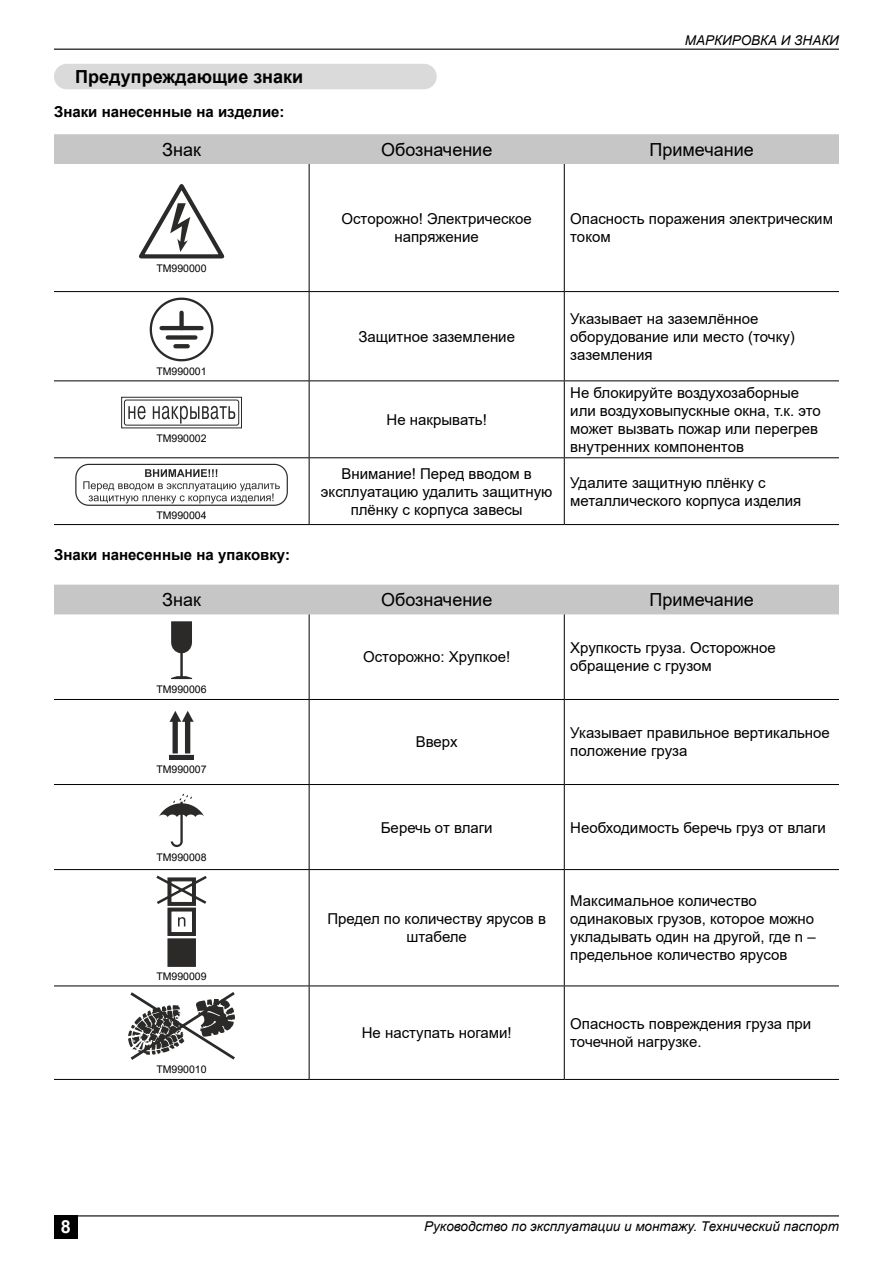
<style>
.page{position:relative;width:893px;height:1263px;background:#fff}
.page>*{position:absolute;margin:0;border:0;box-sizing:border-box;transform-origin:0 0}
.t1{font:18px "Arial";color:#000}
.t2{font:700 18px "Arial";color:#000}
.t3{font:700 18px "Arial";color:#fff}
.t4{font:15px/18px "Arial";color:#000}
.t5{font:700 15px "Arial";color:#000}
.t6{font:italic 13.5px "Arial";color:#000}
.t7{font:10.5px "Arial";color:#000}
</style>
<div class="page">
<div style="left:54px;top:1215px;width:23px;height:24px;background:#000"></div>
<hr style="left:77px;top:1215px;width:762px;height:1px;background:#000">
<hr style="left:54px;top:49px;width:785px;height:1px;background:#000">
<div style="left:54px;top:134px;width:785px;height:30px;background:#c6c6c6"></div>
<hr style="left:309px;top:164px;width:1px;height:127px;background:#000">
<hr style="left:564px;top:164px;width:1px;height:127px;background:#000">
<hr style="left:54px;top:291px;width:255px;height:1px;background:#000">
<hr style="left:309px;top:291px;width:255px;height:1px;background:#000">
<hr style="left:309px;top:292px;width:1px;height:88px;background:#000">
<hr style="left:564px;top:291px;width:275px;height:1px;background:#000">
<hr style="left:564px;top:292px;width:1px;height:88px;background:#000">
<hr style="left:54px;top:380px;width:255px;height:1px;background:#000">
<hr style="left:309px;top:380px;width:255px;height:1px;background:#000">
<hr style="left:309px;top:381px;width:1px;height:76px;background:#000">
<hr style="left:564px;top:380px;width:275px;height:1px;background:#000">
<hr style="left:564px;top:381px;width:1px;height:76px;background:#000">
<hr style="left:54px;top:457px;width:255px;height:1px;background:#000">
<hr style="left:309px;top:457px;width:255px;height:1px;background:#000">
<hr style="left:309px;top:458px;width:1px;height:66px;background:#000">
<hr style="left:564px;top:457px;width:275px;height:1px;background:#000">
<hr style="left:564px;top:458px;width:1px;height:66px;background:#000">
<hr style="left:54px;top:524px;width:255px;height:1px;background:#000">
<hr style="left:309px;top:524px;width:255px;height:1px;background:#000">
<hr style="left:564px;top:524px;width:275px;height:1px;background:#000">
<svg style="left:139px;top:184px;width:85px;height:74px"></svg>
<svg style="left:150px;top:298px;width:63px;height:63px"></svg>
<hr style="left:162px;top:326px;width:40px;height:4px;background:#2b2a29">
<div style="left:179px;top:313px;width:5px;height:15px;background:#2b2a29"></div>
<div style="left:168px;top:335px;width:27px;height:5px;background:#2b2a29"></div>
<svg style="left:175px;top:344px;width:13px;height:4px"></svg>
<svg style="left:123px;top:399px;width:117px;height:27px"></svg>
<div style="left:121px;top:397px;width:121px;height:31px;border:1px solid #2b2a29"></div>
<div style="left:124px;top:400px;width:115px;height:25px;background:#fefefe;border-radius:2px"></div>
<div style="left:124px;top:400px;width:115px;height:25px;border:1px solid #2b2a29;border-radius:2px"></div>
<svg style="left:128px;top:406px;width:107px;height:18px"></svg>
<div style="left:75px;top:464px;width:213px;height:42px;border:1px solid #2b2a29;border-radius:13px"></div>
<svg style="left:83px;top:469px;width:197px;height:34px"></svg>
<div style="left:54px;top:585px;width:785px;height:29px;background:#c6c6c6"></div>
<hr style="left:309px;top:614px;width:1px;height:85px;background:#000">
<hr style="left:564px;top:614px;width:1px;height:85px;background:#000">
<hr style="left:54px;top:699px;width:255px;height:1px;background:#000">
<hr style="left:309px;top:699px;width:255px;height:1px;background:#000">
<hr style="left:309px;top:700px;width:1px;height:84px;background:#000">
<hr style="left:564px;top:699px;width:275px;height:1px;background:#000">
<hr style="left:564px;top:700px;width:1px;height:84px;background:#000">
<hr style="left:54px;top:784px;width:255px;height:1px;background:#000">
<hr style="left:309px;top:784px;width:255px;height:1px;background:#000">
<hr style="left:309px;top:785px;width:1px;height:84px;background:#000">
<hr style="left:564px;top:784px;width:275px;height:1px;background:#000">
<hr style="left:564px;top:785px;width:1px;height:84px;background:#000">
<hr style="left:54px;top:869px;width:255px;height:1px;background:#000">
<hr style="left:309px;top:869px;width:255px;height:1px;background:#000">
<hr style="left:309px;top:870px;width:1px;height:115px;background:#000">
<hr style="left:564px;top:869px;width:275px;height:1px;background:#000">
<hr style="left:564px;top:870px;width:1px;height:115px;background:#000">
<hr style="left:54px;top:985px;width:255px;height:1px;background:#000">
<hr style="left:309px;top:985px;width:255px;height:1px;background:#000">
<hr style="left:309px;top:986px;width:1px;height:93px;background:#000">
<hr style="left:564px;top:985px;width:275px;height:1px;background:#000">
<hr style="left:564px;top:986px;width:1px;height:93px;background:#000">
<hr style="left:54px;top:1079px;width:255px;height:1px;background:#000">
<hr style="left:309px;top:1079px;width:255px;height:1px;background:#000">
<hr style="left:564px;top:1079px;width:275px;height:1px;background:#000">
<svg style="left:171px;top:621px;width:21px;height:58px"></svg>
<svg style="left:169px;top:711px;width:25px;height:49px"></svg>
<svg style="left:159px;top:793px;width:45px;height:54px"></svg>
<svg style="left:156px;top:875px;width:51px;height:91px"></svg>
<svg style="left:128px;top:992px;width:107px;height:68px"></svg>
<div style="left:54px;top:64px;width:383px;height:25px;background:#dadada;border-radius:13px"></div>
<p class="t2" style="left:75px;top:64px;width:229px">Предупреждающие знаки</p>
<p class="t5" style="left:54px;top:101px;width:232px">Знаки нанесенные на изделие:</p>
<p class="t6" style="left:685px;top:32px;width:156px">МАРКИРОВКА И ЗНАКИ</p>
<p class="t1" style="left:162px;top:137px;width:40px">Знак</p>
<p class="t1" style="left:381px;top:137px;width:113px">Обозначение</p>
<p class="t1" style="left:649px;top:137px;width:106px">Примечание</p>
<p class="t7" style="left:156px;top:261px;width:52px">ТМ990000</p>
<p class="t7" style="left:156px;top:364px;width:52px">ТМ990001</p>
<p class="t7" style="left:156px;top:431px;width:52px">ТМ990002</p>
<p class="t7" style="left:156px;top:508px;width:52px">ТМ990004</p>
<p class="t5" style="left:54px;top:544px;width:238px">Знаки нанесенные на упаковку:</p>
<p class="t4" style="left:341px;top:210px;width:192px;text-align:center">Осторожно! Электрическое напряжение</p>
<p class="t4" style="left:570px;top:210px;width:264px">Опасность поражения электрическим током</p>
<p class="t4" style="left:358px;top:327px;width:158px">Защитное заземление</p>
<p class="t4" style="left:387px;top:410px;width:102px">Не накрывать!</p>
<p class="t4" style="left:570px;top:309px;width:226px">Указывает на заземлённое оборудование или место (точку) заземления</p>
<p class="t4" style="left:570px;top:383px;width:252px">Не блокируйте воздухозаборные или воздуховыпускные окна, т.к. это может вызвать пожар или перегрев внутренних компонентов</p>
<p class="t4" style="left:321px;top:464px;width:233px;text-align:center">Внимание! Перед вводом в эксплуатацию удалить защитную плёнку с корпуса завесы</p>
<p class="t4" style="left:570px;top:473px;width:233px">Удалите защитную плёнку с металлического корпуса изделия</p>
<p class="t1" style="left:162px;top:587px;width:40px">Знак</p>
<p class="t1" style="left:381px;top:587px;width:113px">Обозначение</p>
<p class="t1" style="left:649px;top:587px;width:106px">Примечание</p>
<p class="t7" style="left:156px;top:682px;width:52px">ТМ990006</p>
<p class="t7" style="left:156px;top:762px;width:52px">ТМ990007</p>
<p class="t7" style="left:156px;top:850px;width:52px">ТМ990008</p>
<p class="t7" style="left:156px;top:969px;width:52px">ТМ990009</p>
<p class="t7" style="left:156px;top:1062px;width:52px">ТМ990010</p>
<p class="t4" style="left:363px;top:648px;width:149px">Осторожно: Хрупкое!</p>
<p class="t4" style="left:570px;top:639px;width:207px">Хрупкость груза. Осторожное обращение с грузом</p>
<p class="t4" style="left:416px;top:733px;width:43px">Вверх</p>
<p class="t4" style="left:570px;top:724px;width:261px">Указывает правильное вертикальное положение груза</p>
<p class="t4" style="left:381px;top:818px;width:113px">Беречь от влаги</p>
<p class="t4" style="left:570px;top:818px;width:257px">Необходимость беречь груз от влаги</p>
<p class="t4" style="left:327px;top:910px;width:220px;text-align:center">Предел по количеству ярусов в штабеле</p>
<p class="t4" style="left:570px;top:892px;width:247px">Максимальное количество одинаковых грузов, которое можно укладывать один на другой, где n – предельное количество ярусов</p>
<p class="t4" style="left:362px;top:1024px;width:151px">Не наступать ногами!</p>
<p class="t4" style="left:570px;top:1015px;width:243px">Опасность повреждения груза при точечной нагрузке.</p>
<p class="t3" style="left:61px;top:1214px;width:12px">8</p>
<p class="t6" style="left:424px;top:1217px;width:416px">Руководство по эксплуатации и монтажу. Технический паспорт</p>
</div>
